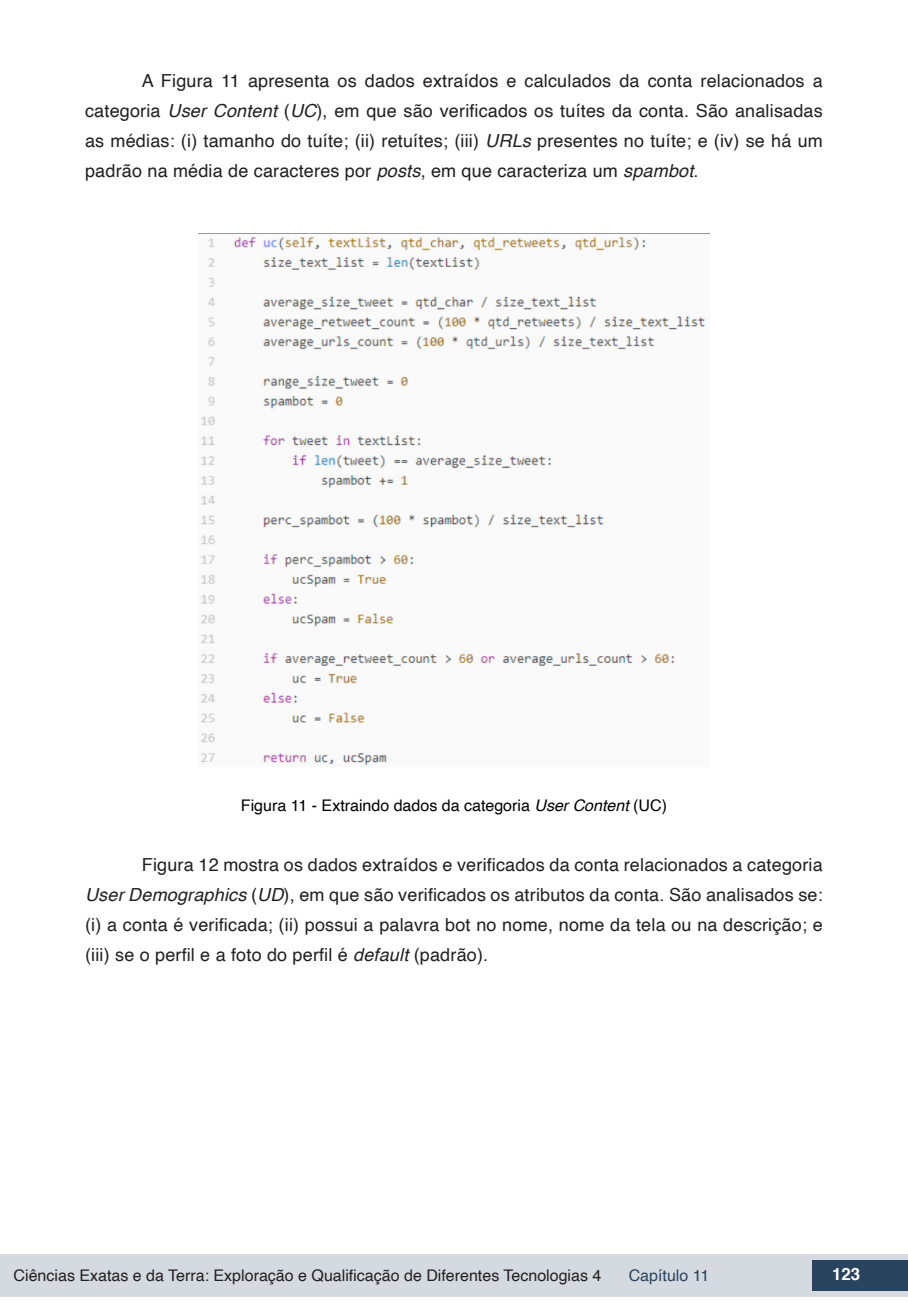
<style>
.page{position:relative;width:908px;height:1304px;background:#fff}
.page>*{position:absolute;margin:0;border:0;box-sizing:border-box;transform-origin:0 0}
.txt{font:18px/30px "Helvetica";letter-spacing:.01em;color:#231f20;text-align:justify}
.t1{font:700 16.8px "Helvetica";color:#fff}
.t2{font:16px "Helvetica";color:#231f20}
.info_tab_graf_imag{font:16px "Helvetica";color:#000}
.t3{font:16px "Helvetica";color:#2a435e}
.s1{font-style:italic}
</style>
<div class="page">
<div style="left:0;top:1254px;width:906px;height:43px;background:#d4dadf"></div>
<div style="left:812px;top:1261px;width:95px;height:30px;background:#2a435e"></div>
<img style="left:201px;top:234px;width:505px;height:532px">
<p class="txt" style="left:85px;top:66px;width:739px;text-indent:57px">A Figura 11 apresenta os dados extraídos e calculados da conta relacionados a categoria <span class="s1">User Content</span> (<span class="s1">UC</span>), em que são verificados os tuítes da conta. São analisadas as médias: (i) tamanho do tuíte; (ii) retuítes; (iii) <span class="s1">URLs</span> presentes no tuíte; e (iv) se há um padrão na média de caracteres por <span class="s1">posts</span>, em que caracteriza um <span class="s1">spambot</span>.</p>
<p class="info_tab_graf_imag" style="left:241px;top:793px;width:427px">Figura 11 - Extraindo dados da categoria <span class="s1">User Content</span> (UC)</p>
<p class="txt" style="left:85px;top:850px;width:738px;text-indent:57px">Figura 12 mostra os dados extraídos e verificados da conta relacionados a categoria <span class="s1">User Demographics</span> (<span class="s1">UD</span>), em que são verificados os atributos da conta. São analisados se: (i) a conta é verificada; (ii) possui a palavra bot no nome, nome da tela ou na descrição; e (iii) se o perfil e a foto do perfil é <span class="s1">default</span> (padrão).</p>
<p class="t2" style="left:14px;top:1263px;width:589px">Ciências Exatas e da Terra: Exploração e Qualificação de Diferentes Tecnologias 4</p>
<p class="t3" style="left:628px;top:1263px;width:82px">Capítulo 11</p>
<p class="t1" style="left:831px;top:1261px;width:30px">123</p>
</div>
